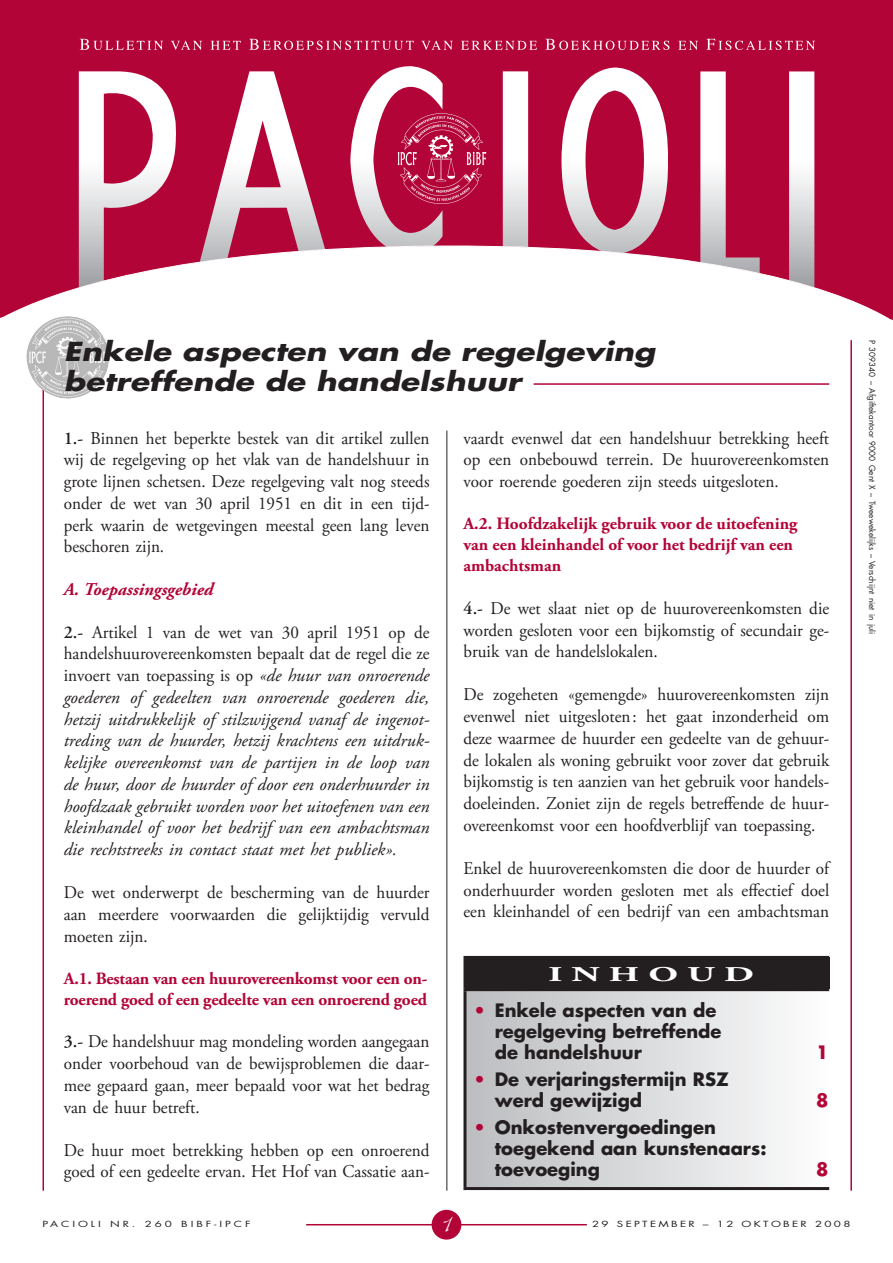
<style>
.page{position:relative;width:893px;height:1263px;background:#fff}
.page>*{position:absolute;margin:0;border:0;box-sizing:border-box;transform-origin:0 0}
.pag_nr{font:27px "Phyllis D";color:#fff}
.T0_2_lijnen{font:italic 700 25.5px/30px "Futura";color:#231f20;scale:1.23 1}
.Inhoud_titel{font:700 21px "Adobe Garamond Pro";color:#fff;scale:1.8 1}
.Body_W{font:18px/21.8px "Adobe Garamond Pro";color:#231f20;text-align:justify;scale:.95 1}
.Body{font:18px/21.8px "Adobe Garamond Pro";color:#231f20;text-align:justify;scale:.95 1}
.Body-2{font:italic 18px/21.8px "Adobe Garamond Pro";color:#231f20;text-align:justify}
.Inhoud{font:700 18px/21px "Futura";color:#231f20}
.T1{font:italic 700 18px "Adobe Garamond Pro";color:#b30437}
.Inhoud-2{font:700 18px "Futura";color:#b30437}
.T2{font:700 17.25px/21px "Adobe Garamond Pro";letter-spacing:-.005em;color:#b30437}
.Kaft_sp2{font:8.25px "Futura";color:#231f20}
.Kaft_sp1{font:8.25px "Futura";letter-spacing:.2em;color:#231f20;scale:1.4 1}
.Kaft_sp1-2{font:8.25px "Futura";letter-spacing:.25em;color:#231f20;scale:1.4 1}
.s1{font-weight:600}
.s2{font-weight:600;font-style:normal}
.s3{font-style:normal}
.s4{color:#b30437}
</style>
<div class="page">
<div style="left:0;top:0;width:893px;height:244px;background:#b30437"></div>
<svg style="left:79px;top:71px;width:104px;height:173px"></svg>
<svg style="left:350px;top:66px;width:93px;height:178px"></svg>
<svg style="left:200px;top:71px;width:125px;height:173px"></svg>
<svg style="left:503px;top:71px;width:25px;height:173px"></svg>
<svg style="left:789px;top:71px;width:25px;height:173px"></svg>
<svg style="left:700px;top:71px;width:60px;height:173px"></svg>
<svg style="left:561px;top:66px;width:108px;height:178px"></svg>
<svg style="left:0;top:244px;width:893px;height:76px"></svg>
<img style="left:397px;top:107px;width:90px;height:104px">
<svg style="left:80px;top:39px;width:83px;height:11px"></svg>
<svg style="left:171px;top:41px;width:31px;height:9px"></svg>
<svg style="left:211px;top:41px;width:30px;height:9px"></svg>
<svg style="left:249px;top:39px;width:165px;height:11px;background:#c2375f"></svg>
<svg style="left:421px;top:41px;width:32px;height:9px"></svg>
<svg style="left:461px;top:41px;width:76px;height:9px"></svg>
<svg style="left:545px;top:39px;width:124px;height:11px"></svg>
<svg style="left:678px;top:41px;width:20px;height:9px"></svg>
<svg style="left:706px;top:39px;width:109px;height:11px"></svg>
<hr style="left:43px;top:340px;width:1px;height:851px;background:#b30437">
<hr style="left:850px;top:340px;width:2px;height:851px;background:#b30437">
<hr style="left:306px;top:1224px;width:281px;height:1px;background:#b30437">
<div style="left:432px;top:1210px;width:29px;height:29px;background:#b30437;border-radius:50%"></div>
<hr style="left:446px;top:431px;width:1px;height:760px;background:#231f20">
<div style="left:465px;top:957px;width:364px;height:33px;background:#231f20"></div>
<div style="left:465px;top:990px;width:364px;height:198px;background:linear-gradient(to right,#bbbdc0,#fcfdfd)"></div>
<hr style="left:463px;top:956px;width:366px;height:3px;background:#231f20">
<hr style="left:463px;top:959px;width:3px;height:29px;background:#231f20">
<hr style="left:463px;top:988px;width:366px;height:3px;background:#231f20">
<hr style="left:463px;top:991px;width:3px;height:196px;background:#231f20">
<hr style="left:463px;top:1187px;width:366px;height:3px;background:#231f20">
<img style="left:26px;top:316px;width:84px;height:83px">
<hr style="left:534px;top:383px;width:295px;height:2px;background:#b30437">
<p class="T0_2_lijnen" style="left:64px;top:336px;width:482px">Enkele aspecten van de regelgeving betreffende de handelshuur</p>
<p class="Body" style="left:64px;top:428px;width:386px"><span class="s1">1.-</span> Binnen het beperkte bestek van dit artikel zullen wij de regelgeving op het vlak van de handelshuur in grote lijnen schetsen. Deze regelgeving valt nog steeds onder de wet van 30 april 1951 en dit in een tijd&shy;perk waarin de wetgevingen meestal geen lang leven beschoren zijn.</p>
<p class="T1" style="left:64px;top:578px;width:151px">A. Toepassingsgebied</p>
<p class="Body-2" style="left:64px;top:621px;width:367px"><span class="s2">2.-</span> <span class="s3">Artikel 1 van de wet van 30 april 1951 op de handelshuurovereenkomsten bepaalt dat de regel die ze invoert van toepassing is op</span> «de huur van onroerende goederen of gedeelten van onroerende goederen die, hetzij uitdrukkelijk of stilzwijgend vanaf de ingenot&shy;treding van de huurder, hetzij krachtens een uitdruk&shy;kelijke overeenkomst van de partijen in de loop van de huur, door de huurder of door een onderhuurder in hoofdzaak gebruikt worden voor het uitoefenen van een kleinhandel of voor het bedrijf van een ambachtsman die rechtstreeks in contact staat met het publiek».</p>
<p class="Body_W" style="left:64px;top:882px;width:386px">De wet onderwerpt de bescherming van de huurder aan meerdere voorwaarden die gelijktijdig vervuld moeten zijn.</p>
<p class="T2" style="left:64px;top:968px;width:365px">A.1. Bestaan van een huurovereenkomst voor een on&shy;roerend goed of een gedeelte van een onroerend goed</p>
<p class="Body" style="left:64px;top:1031px;width:386px"><span class="s1">3.-</span> De handelshuur mag mondeling worden aangegaan onder voorbehoud van de bewijsproblemen die daar&shy;mee gepaard gaan, meer bepaald voor wat het bedrag van de huur betreft.</p>
<p class="Body_W" style="left:64px;top:1140px;width:386px">De huur moet betrekking hebben op een onroerend goed of een gedeelte ervan. Het Hof van Cassatie aan-</p>
<p class="Body_W" style="left:463px;top:428px;width:386px">vaardt evenwel dat een handelshuur betrekking heeft op een onbebouwd terrein. De huurovereenkomsten voor roerende goederen zijn steeds uitgesloten.</p>
<p class="T2" style="left:463px;top:513px;width:335px">A.2. Hoofdzakelijk gebruik voor de uitoefening van een kleinhandel of voor het bedrijf van een ambachtsman</p>
<p class="Body" style="left:463px;top:598px;width:386px"><span class="s1">4.-</span> De wet slaat niet op de huurovereenkomsten die worden gesloten voor een bijkomstig of secundair ge&shy;bruik van de handelslokalen.</p>
<p class="Body_W" style="left:463px;top:684px;width:386px">De zogeheten «gemengde» huurovereenkomsten zijn evenwel niet uitgesloten: het gaat inzonderheid om deze waarmee de huurder een gedeelte van de gehuur&shy;de lokalen als woning gebruikt voor zover dat gebruik bijkomstig is ten aanzien van het gebruik voor handels&shy;doeleinden. Zoniet zijn de regels betreffende de huur&shy;overeenkomst voor een hoofdverblijf van toepassing.</p>
<p class="Body_W" style="left:463px;top:858px;width:386px">Enkel de huurovereenkomsten die door de huurder of onderhuurder worden gesloten met als effectief doel een kleinhandel of een bedrijf van een ambachtsman</p>
<p class="Inhoud_titel" style="left:548px;top:962px;width:116px">I N H O U D</p>
<p class="Inhoud" style="left:495px;top:999px;width:228px;text-indent:-21px"><span class="s4">•</span> Enkele aspecten van de regelgeving betreffende de handelshuur</p>
<p class="Inhoud" style="left:495px;top:1068px;width:236px;text-indent:-21px"><span class="s4">•</span> De verjaringstermijn RSZ werd gewijzigd</p>
<p class="Inhoud" style="left:495px;top:1116px;width:273px;text-indent:-21px"><span class="s4">•</span> Onkostenvergoedingen toegekend aan kunstenaars: toevoeging</p>
<p class="Inhoud-2" style="left:816px;top:1040px;width:14px">1</p>
<p class="Inhoud-2" style="left:816px;top:1088px;width:14px">8</p>
<p class="Inhoud-2" style="left:816px;top:1157px;width:14px">8</p>
<p class="Kaft_sp1-2" style="left:43px;top:1218px;width:150px">PACIOLI NR. 260 BIBF-IPCF</p>
<p class="pag_nr" style="left:440px;top:1209px;width:14px">1</p>
<p class="Kaft_sp1" style="left:592px;top:1218px;width:186px">29 SEPTEMBER – 12 OKTOBER 2008</p>
<p class="Kaft_sp2" style="left:877px;top:340px;width:295px;rotate:90deg">P 309340 – Afgiftekantoor 9000 Gent X – Tweewekelijks – Verschijnt niet in juli</p>
</div>
